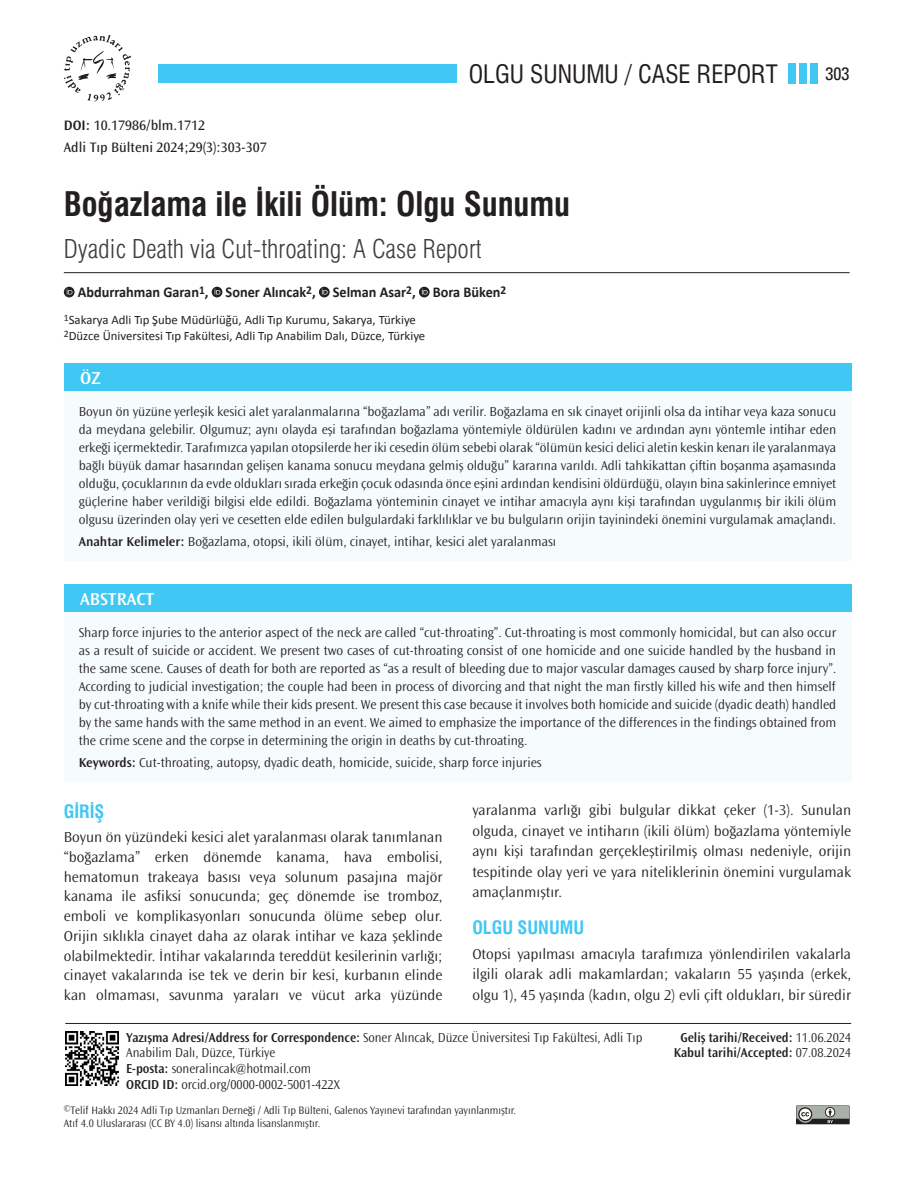
<style>
.page{position:relative;width:915px;height:1191px;background:#fff}
.page>*{position:absolute;margin:0;border:0;box-sizing:border-box;transform-origin:0 0}
._1__BASLIK{font:33px "Swiss Condensed Bold Tr";color:#231f20}
._2__BASLIK{font:25.5px "Swiss Light Cond Tr";color:#3e3e3f}
.t1{font:24.75px "Swiss Condensed Tr";color:#231f20}
.ARA_BASLIK{font:18px "Swiss Condensed Bold Tr";color:#40c7f4}
.t2{font:600 18px "Ocean Sans Std";color:#fff}
.t3{font:18px "Univers Condensed Tr";color:#231f20}
.YAZI{font:300 15px/19.8px "Ocean Sans Std";color:#231f20;text-align:justify}
.YAZARLAR{font:700 15px "Calibri";color:#231f20;scale:.95 1}
.KISA_AD{font:14.25px "Ocean Sans Std";color:#231f20}
.DOI{font:14.25px "Ocean Sans Std";color:#231f20}
.OZET{font:300 13.5px/18px "Ocean Sans Std";color:#231f20;text-align:justify}
.YAZISMA{font:300 13.5px/15.8px "Ocean Sans Std";color:#231f20;scale:.95 1}
.YAZISMA-2{font:600 13.5px "Ocean Sans Std";color:#231f20;scale:.95 1}
.KURUM{font:12.75px "Calibri";color:#231f20}
.t4{font:300 11.25px/13.5px "Ocean Sans Std";color:#231f20;scale:.95 1}
.s1{font-weight:600}
.s2{font-weight:300}
</style>
<div class="page">
<div style="left:158px;top:64px;width:298px;height:19px;background:#40c7f4"></div>
<div style="left:787px;top:64px;width:8px;height:20px;background:#40c7f4"></div>
<div style="left:798px;top:64px;width:8px;height:20px;background:#40c7f4"></div>
<div style="left:809px;top:64px;width:8px;height:20px;background:#40c7f4"></div>
<svg style="left:64px;top:35px;width:67px;height:67px"></svg>
<svg style="left:796px;top:1105px;width:53px;height:19px"></svg>
<svg style="left:64px;top:287px;width:10px;height:10px"></svg>
<svg style="left:67px;top:289px;width:5px;height:5px"></svg>
<svg style="left:212px;top:287px;width:10px;height:10px"></svg>
<svg style="left:214px;top:289px;width:6px;height:5px"></svg>
<svg style="left:319px;top:287px;width:10px;height:10px"></svg>
<svg style="left:322px;top:289px;width:5px;height:5px"></svg>
<svg style="left:419px;top:287px;width:10px;height:10px"></svg>
<svg style="left:421px;top:289px;width:6px;height:5px"></svg>
<hr style="left:64px;top:272px;width:785px;height:1px;background:#231f20">
<div style="left:64px;top:363px;width:786px;height:28px;background:#40c7f4"></div>
<div style="left:64px;top:584px;width:786px;height:28px;background:#40c7f4"></div>
<hr style="left:65px;top:1023px;width:785px;height:1px;background:#231f20">
<div style="left:64px;top:391px;width:786px;height:170px;background:#f6fbfe"></div>
<div style="left:64px;top:612px;width:786px;height:170px;background:#f6fbfe"></div>
<img style="left:65px;top:1031px;width:53px;height:54px">
<p class="DOI" style="left:64px;top:117px;width:143px"><span class="s1">DOI:</span> 10.17986/blm.1712</p>
<h3 class="t1" style="left:468px;top:59px;width:310px">OLGU SUNUMU / CASE REPORT</h3>
<h3 class="t3" style="left:825px;top:62px;width:25px">303</h3>
<p class="KISA_AD" style="left:64px;top:140px;width:204px">Adli Tıp Bülteni 2024;29(3):303-307</p>
<p class="_1__BASLIK" style="left:64px;top:184px;width:507px">Boğazlama ile İkili Ölüm: Olgu Sunumu</p>
<p class="_2__BASLIK" style="left:64px;top:234px;width:419px">Dyadic Death via Cut-throating: A Case Report</p>
<p class="YAZARLAR" style="left:78px;top:281px;width:452px">Abdurrahman Garan<sup>1</sup>, Soner Alıncak<sup>2</sup>, Selman Asar<sup>2</sup>, Bora Büken<sup>2</sup></p>
<p class="KURUM" style="left:64px;top:311px;width:353px"><sup>1</sup>Sakarya Adli Tıp Şube Müdürlüğü, Adli Tıp Kurumu, Sakarya, Türkiye</p>
<p class="KURUM" style="left:64px;top:327px;width:363px"><sup>2</sup>Düzce Üniversitesi Tıp Fakültesi, Adli Tıp Anabilim Dalı, Düzce, Türkiye</p>
<p class="t2" style="left:80px;top:368px;width:22px">ÖZ</p>
<p class="OZET" style="left:79px;top:403px;width:758px">Boyun ön yüzüne yerleşik kesici alet yaralanmalarına “boğazlama” adı verilir. Boğazlama en sık cinayet orijinli olsa da intihar veya kaza sonucu da meydana gelebilir. Olgumuz; aynı olayda eşi tarafından boğazlama yöntemiyle öldürülen kadını ve ardından aynı yöntemle intihar eden erkeği içermektedir. Tarafımızca yapılan otopsilerde her iki cesedin ölüm sebebi olarak “ölümün kesici delici aletin keskin kenarı ile yaralanmaya bağlı büyük damar hasarından gelişen kanama sonucu meydana gelmiş olduğu” kararına varıldı. Adli tahkikattan çiftin boşanma aşamasında olduğu, çocuklarının da evde oldukları sırada erkeğin çocuk odasında önce eşini ardından kendisini öldürdüğü, olayın bina sakinlerince emniyet güçlerine haber verildiği bilgisi elde edildi. Boğazlama yönteminin cinayet ve intihar amacıyla aynı kişi tarafından uygulanmış bir ikili ölüm olgusu üzerinden olay yeri ve cesetten elde edilen bulgulardaki farklılıklar ve bu bulguların orijin tayinindeki önemini vurgulamak amaçlandı.</p>
<p class="OZET" style="left:79px;top:533px;width:479px"><span class="s1">Anahtar Kelimeler:</span> Boğazlama, otopsi, ikili ölüm, cinayet, intihar, kesici alet yaralanması</p>
<p class="t2" style="left:80px;top:589px;width:75px">ABSTRACT</p>
<p class="OZET" style="left:79px;top:623px;width:758px">Sharp force injuries to the anterior aspect of the neck are called “cut-throating”. Cut-throating is most commonly homicidal, but can also occur as a result of suicide or accident. We present two cases of cut-throating consist of one homicide and one suicide handled by the husband in the same scene. Causes of death for both are reported as “as a result of bleeding due to major vascular damages caused by sharp force injury”.<br>According to judicial investigation; the couple had been in process of divorcing and that night the man firstly killed his wife and then himself by cut-throating with a knife while their kids present. We present this case because it involves both homicide and suicide (dyadic death) handled by the same hands with the same method in an event. We aimed to emphasize the importance of the differences in the findings obtained from the crime scene and the corpse in determining the origin in deaths by cut-throating.</p>
<p class="OZET" style="left:79px;top:754px;width:464px"><span class="s1">Keywords:</span> Cut-throating, autopsy, dyadic death, homicide, suicide, sharp force injuries</p>
<p class="ARA_BASLIK" style="left:64px;top:800px;width:42px">GİRİŞ</p>
<p class="YAZI" style="left:64px;top:827px;width:380px">Boyun ön yüzündeki kesici alet yaralanması olarak tanımlanan “boğazlama” erken dönemde kanama, hava embolisi, hematomun trakeaya basısı veya solunum pasajına majör kanama ile asfiksi sonucunda; geç dönemde ise tromboz, emboli ve komplikasyonları sonucunda ölüme sebep olur.<br>Orijin sıklıkla cinayet daha az olarak intihar ve kaza şeklinde olabilmektedir. İntihar vakalarında tereddüt kesilerinin varlığı; cinayet vakalarında ise tek ve derin bir kesi, kurbanın elinde kan olmaması, savunma yaraları ve vücut arka yüzünde</p>
<p class="YAZI" style="left:472px;top:800px;width:380px;line-height:20.5px">yaralanma varlığı gibi bulgular dikkat çeker (1-3). Sunulan olguda, cinayet ve intiharın (ikili ölüm) boğazlama yöntemiyle aynı kişi tarafından gerçekleştirilmiş olması nedeniyle, orijin tespitinde olay yeri ve yara niteliklerinin önemini vurgulamak amaçlanmıştır.</p>
<p class="ARA_BASLIK" style="left:472px;top:917px;width:113px">OLGU SUNUMU</p>
<p class="YAZI" style="left:472px;top:944px;width:380px;line-height:20.5px">Otopsi yapılması amacıyla tarafımıza yönlendirilen vakalarla ilgili olarak adli makamlardan; vakaların 55 yaşında (erkek, olgu 1), 45 yaşında (kadın, olgu 2) evli çift oldukları, bir süredir</p>
<p class="YAZISMA" style="left:126px;top:1029px;width:544px"><span class="s1">Yazışma Adresi/Address for Correspondence:</span> Soner Alıncak, Düzce Üniversitesi Tıp Fakültesi, Adli Tıp<br>Anabilim Dalı, Düzce, Türkiye</p>
<p class="YAZISMA" style="left:126px;top:1061px;width:196px"><span class="s1">E-posta:</span> soneralincak@hotmail.com</p>
<p class="YAZISMA" style="left:126px;top:1076px;width:226px"><span class="s1">ORCID ID:</span> orcid.org/0000-0002-5001-422X</p>
<p class="t4" style="left:64px;top:1103px;width:477px"><sup>©</sup>Telif Hakkı 2024 Adli Tıp Uzmanları Derneği / Adli Tıp Bülteni, Galenos Yayınevi tarafından yayınlanmıştır.<br>Atıf 4.0 Uluslararası (CC BY 4.0) lisansı altında lisanslanmıştır.</p>
<p class="YAZISMA-2" style="left:680px;top:1029px;width:181px">Geliş tarihi/Received: <span class="s2">11.06.2024</span></p>
<p class="YAZISMA-2" style="left:673px;top:1045px;width:188px">Kabul tarihi/Accepted: <span class="s2">07.08.2024</span></p>
</div>
